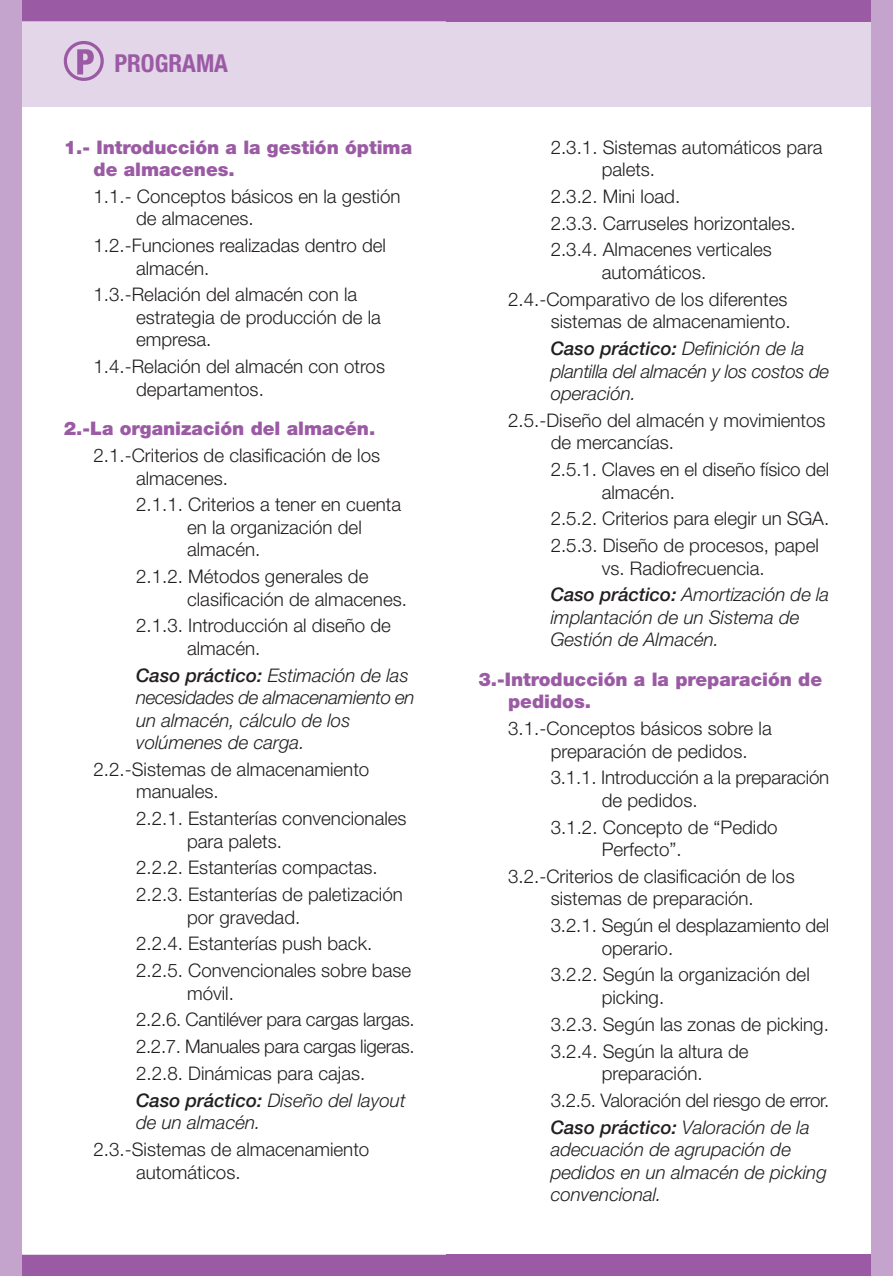
<style>
.page{position:relative;width:893px;height:1276px;background:#fff}
.page>*{position:absolute;margin:0;border:0;box-sizing:border-box;transform-origin:0 0}
.t1{font:700 condensed 24.75px "Helvetica Neue";color:#9b5ba4}
.t2{font:300 18.75px/22.5px "Helvetica Neue";color:#231f20}
.t3{font:italic 300 18.75px/22.5px "Helvetica Neue";color:#231f20}
.t4{font:900 18.75px/22.5px "Helvetica Neue";color:#9b5ba4}
.s1{font-weight:500}
.s2{font-weight:500;font-style:italic}
.s3{font-style:italic}
</style>
<div class="page">
<div style="left:0;top:0;width:893px;height:106px;background:#e3d6e9"></div>
<svg style="left:21px;top:0;width:425px;height:1276px"></svg>
<div style="left:0;top:0;width:21px;height:1276px;background:#c4a3cd"></div>
<div style="left:446px;top:0;width:447px;height:21px;background:#9b5ba4"></div>
<div style="left:446px;top:1254px;width:447px;height:22px;background:#9b5ba4"></div>
<svg style="left:64px;top:41px;width:40px;height:40px"></svg>
<div style="left:872px;top:0;width:21px;height:1276px;background:#c4a3cd"></div>
<h1 class="t1" style="left:114px;top:54px;width:115px">PROGRAMA</h1>
<p class="t4" style="left:94px;top:137px;width:320px;text-indent:-30px">1.- Introducción a la gestión óptima de almacenes.</p>
<p class="t2" style="left:136px;top:187px;width:266px;text-indent:-43px">1.1.- Conceptos básicos en la gestión de almacenes.</p>
<p class="t2" style="left:136px;top:236px;width:251px;text-indent:-43px">1.2.-Funciones realizadas dentro del almacén.</p>
<p class="t2" style="left:136px;top:285px;width:246px;text-indent:-43px">1.3.-Relación del almacén con la estrategia de producción de la empresa.</p>
<p class="t2" style="left:136px;top:357px;width:250px;text-indent:-43px">1.4.-Relación del almacén con otros departamentos.</p>
<p class="t4" style="left:64px;top:419px;width:313px">2.-La organización del almacén.</p>
<p class="t2" style="left:136px;top:446px;width:246px;text-indent:-43px">2.1.-Criterios de clasificación de los almacenes.</p>
<p class="t2" style="left:187px;top:495px;width:216px;text-indent:-51px">2.1.1. Criterios a tener en cuenta en la organización del almacén.</p>
<p class="t2" style="left:187px;top:567px;width:221px;text-indent:-51px">2.1.2. Métodos generales de clasificación de almacenes.</p>
<p class="t2" style="left:187px;top:616px;width:205px;text-indent:-51px">2.1.3. Introducción al diseño de almacén.</p>
<p class="t3" style="left:136px;top:665px;width:280px"><span class="s1">Caso práctico:</span> Estimación de las necesidades de almacenamiento en un almacén, cálculo de los volúmenes de carga.</p>
<p class="t2" style="left:136px;top:759px;width:235px;text-indent:-43px">2.2.-Sistemas de almacenamiento manuales.</p>
<p class="t2" style="left:187px;top:809px;width:221px;text-indent:-51px">2.2.1. Estanterías convencionales para palets.</p>
<p class="t2" style="left:136px;top:856px;width:268px;line-height:26.7px">2.2.2. Estanterías compactas.<br>2.2.3. Estanterías de paletización</p>
<p class="t2" style="left:136px;top:905px;width:277px;line-height:26.7px;text-indent:51px">por gravedad.<br>2.2.4. Estanterías push back.<br>2.2.5. Convencionales sobre base</p>
<p class="t2" style="left:136px;top:981px;width:280px;line-height:26.7px;text-indent:51px">móvil.<br>2.2.6. Cantiléver para cargas largas.<br>2.2.7. Manuales para cargas ligeras.<br>2.2.8. Dinámicas para cajas.<br><span class="s2">Caso práctico:</span> <span class="s3">Diseño del layout</span></p>
<p class="t3" style="left:136px;top:1113px;width:126px">de un almacén.</p>
<p class="t2" style="left:136px;top:1140px;width:235px;text-indent:-43px">2.3.-Sistemas de almacenamiento automáticos.</p>
<p class="t2" style="left:602px;top:137px;width:222px;text-indent:-51px">2.3.1. Sistemas automáticos para palets.</p>
<p class="t2" style="left:551px;top:185px;width:246px;line-height:26.7px">2.3.2. Mini load.<br>2.3.3. Carruseles horizontales.<br>2.3.4. Almacenes verticales</p>
<p class="t2" style="left:508px;top:261px;width:281px;line-height:26.7px;text-indent:94px">automáticos.<br>2.4.-Comparativo de los diferentes</p>
<p class="t2" style="left:551px;top:310px;width:255px;line-height:26.7px">sistemas de almacenamiento.<br><span class="s2">Caso práctico:</span> <span class="s3">Definición de la</span></p>
<p class="t3" style="left:551px;top:361px;width:280px">plantilla del almacén y los costos de operación.</p>
<p class="t2" style="left:551px;top:410px;width:276px;text-indent:-43px">2.5.-Diseño del almacén y movimientos de mercancías.</p>
<p class="t2" style="left:602px;top:460px;width:229px;text-indent:-51px">2.5.1. Claves en el diseño físico del almacén.</p>
<p class="t2" style="left:551px;top:507px;width:280px;line-height:26.7px">2.5.2. Criterios para elegir un SGA.<br>2.5.3. Diseño de procesos, papel</p>
<p class="t2" style="left:551px;top:556px;width:280px;line-height:26.7px;text-indent:51px">vs. Radiofrecuencia.<br><span class="s2">Caso práctico:</span> <span class="s3">Amortización de la</span></p>
<p class="t3" style="left:551px;top:608px;width:250px">implantación de un Sistema de<br>Gestión de Almacén.</p>
<p class="t4" style="left:508px;top:669px;width:316px;text-indent:-30px">3.-Introducción a la preparación de pedidos.</p>
<p class="t2" style="left:551px;top:719px;width:223px;text-indent:-43px">3.1.-Conceptos básicos sobre la preparación de pedidos.</p>
<p class="t2" style="left:602px;top:768px;width:229px;text-indent:-51px">3.1.1. Introducción a la preparación de pedidos.</p>
<p class="t2" style="left:602px;top:817px;width:177px;text-indent:-51px">3.1.2. Concepto de “Pedido<br>Perfecto”.</p>
<p class="t2" style="left:508px;top:867px;width:288px;text-align:center">3.2.-Criterios de clasificación de los sistemas de preparación.</p>
<p class="t2" style="left:602px;top:916px;width:229px;text-indent:-51px">3.2.1. Según el desplazamiento del operario.</p>
<p class="t2" style="left:602px;top:965px;width:210px;text-indent:-51px">3.2.2. Según la organización del picking.</p>
<p class="t2" style="left:551px;top:1012px;width:280px;line-height:26.7px">3.2.3. Según las zonas de picking.<br>3.2.4. Según la altura de</p>
<p class="t2" style="left:551px;top:1061px;width:280px;line-height:26.7px;text-indent:51px">preparación.<br>3.2.5. Valoración del riesgo de error.<br><span class="s2">Caso práctico:</span> <span class="s3">Valoración de la</span></p>
<p class="t3" style="left:551px;top:1140px;width:278px">adecuación de agrupación de pedidos en un almacén de picking convencional.</p>
</div>
